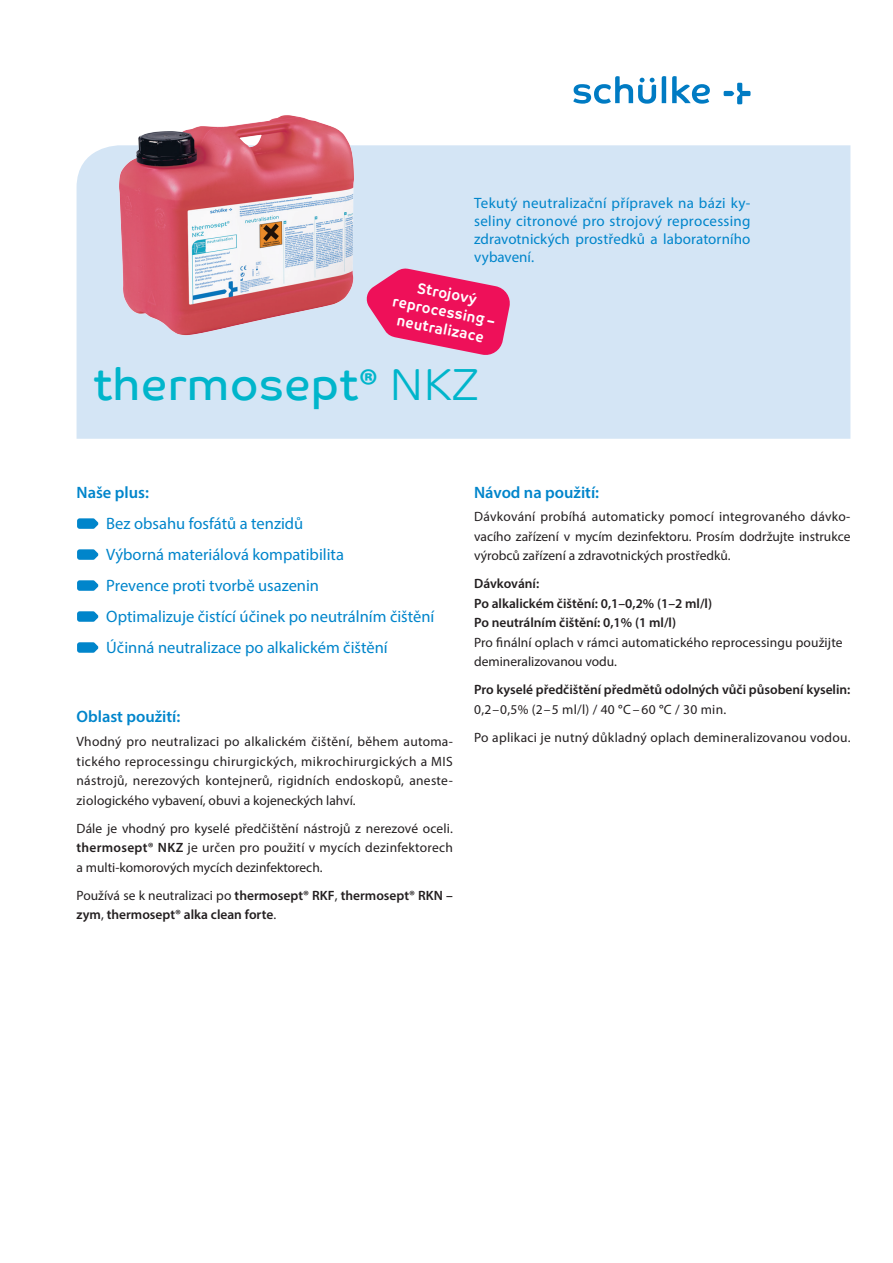
<style>
.page{position:relative;width:893px;height:1263px;background:#fff}
.page>*{position:absolute;margin:0;border:0;box-sizing:border-box;transform-origin:0 0}
.t1{font:45px "Co Text";color:#00b5cb}
.t2{font:16.5px/31px "Myriad Pro";color:#0085cb}
.t3{font:600 16.5px "Myriad Pro";color:#0085cb}
.t4{font:15px/18px "Myriad Pro";letter-spacing:.005em;color:#0085cb;text-align:justify}
.t5{font:700 15px/18px "Co Text";color:#fff;text-align:center;scale:.9 1}
.t6{font:13.5px/19.5px "Myriad Pro";color:#231f20;text-align:justify}
.t7{font:600 13.5px/19.5px "Myriad Pro";color:#231f20}
.t8{font:13.5px "Myriad Pro";letter-spacing:.02em;color:#231f20}
.s1{font-family:"Myriad Pro";font-weight:700}
.s2{font-family:"Co Text Lt"}
.s3{font-weight:600}
.s4{font-weight:400}
</style>
<div class="page">
<div style="left:77px;top:145px;width:773px;height:294px;background:#d4e5f5"></div>
<svg style="left:77px;top:642px;width:22px;height:11px"></svg>
<svg style="left:77px;top:611px;width:22px;height:11px"></svg>
<svg style="left:77px;top:518px;width:22px;height:11px"></svg>
<svg style="left:77px;top:580px;width:22px;height:11px"></svg>
<svg style="left:77px;top:549px;width:22px;height:11px"></svg>
<svg style="left:573px;top:76px;width:83px;height:28px"></svg>
<svg style="left:662px;top:76px;width:4px;height:27px"></svg>
<svg style="left:672px;top:76px;width:38px;height:28px"></svg>
<svg style="left:724px;top:83px;width:26px;height:21px"></svg>
<img style="left:108px;top:115px;width:257px;height:231px">
<svg style="left:365px;top:268px;width:146px;height:88px;background:#e55188"></svg>
<p class="t4" style="left:474px;top:193px;width:278px">Tekutý neutralizační přípravek na bázi ky&shy;seliny citronové pro strojový reprocessing zdravotnických prostředků a laboratorního vybavení.</p>
<p class="t5" style="left:398px;top:274px;width:116px;rotate:11deg">Strojový reprocessing – neutralizace</p>
<h1 class="t1" style="left:94px;top:358px;width:387px">thermosept<span class="s1">®</span> <span class="s2">NKZ</span></h1>
<p class="t3" style="left:77px;top:482px;width:74px">Naše plus:</p>
<p class="t2" style="left:106px;top:507px;width:330px">Bez obsahu fosfátů a tenzidů<br>Výborná materiálová kompatibilita<br>Prevence proti tvorbě usazenin<br>Optimalizuje čistící účinek po neutrálním čištění Účinná neutralizace po alkalickém čištění</p>
<p class="t3" style="left:77px;top:706px;width:105px">Oblast použití:</p>
<p class="t6" style="left:77px;top:732px;width:378px">Vhodný pro neutralizaci po alkalickém čištění, během automa&shy;tického reprocessingu chirurgických, mikrochirurgických a MIS nástrojů, nerezových kontejnerů, rigidních endoskopů, aneste&shy;ziologického vybavení, obuvi a kojeneckých lahví.</p>
<p class="t6" style="left:77px;top:818px;width:378px">Dále je vhodný pro kyselé předčištění nástrojů z nerezové oceli. <span class="s3">thermosept® NKZ</span> je určen pro použití v mycích dezinfektorech a multi-komorových mycích dezinfektorech.</p>
<p class="t7" style="left:77px;top:885px;width:378px"><span class="s4">Používá se k neutralizaci po</span> thermosept® RKF<span class="s4">,</span> thermosept® RKN – zym<span class="s4">,</span> thermosept® alka clean forte<span class="s4">.</span></p>
<p class="t3" style="left:474px;top:481px;width:126px">Návod na použití:</p>
<p class="t6" style="left:474px;top:507px;width:378px">Dávkování probíhá automaticky pomocí integrovaného dávko&shy;vacího zařízení v mycím dezinfektoru. Prosím dodržujte instrukce výrobců zařízení a zdravotnických prostředků.</p>
<p class="t7" style="left:474px;top:574px;width:240px">Dávkování:<br>Po alkalickém čištění: 0,1–0,2% (1–2 ml/l)<br>Po neutrálním čištění: 0,1% (1 ml/l)</p>
<p class="t6" style="left:474px;top:632px;width:370px">Pro finální oplach v rámci automatického reprocessingu použijte demineralizovanou vodu.</p>
<p class="t7" style="left:474px;top:680px;width:378px">Pro kyselé předčištění předmětů odolných vůči působení kyselin:<br><span class="s4">0,2–0,5% (2–5 ml/l) / 40</span> °<span class="s4">C – 60</span> °<span class="s4">C / 30 min.</span></p>
<p class="t8" style="left:474px;top:729px;width:378px">Po aplikaci je nutný důkladný oplach demineralizovanou vodou.</p>
</div>
